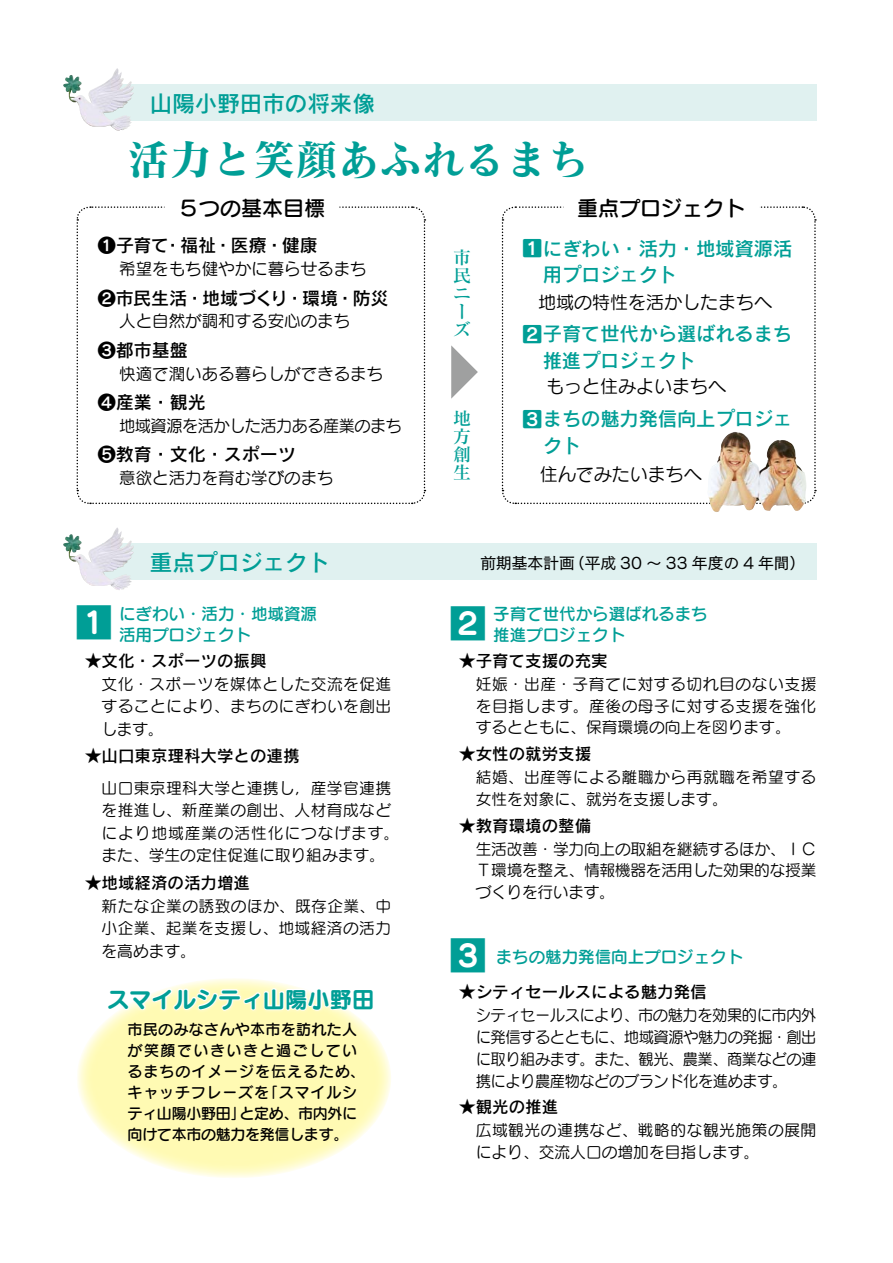
<style>
.page{position:relative;width:893px;height:1263px;background:#fff}
.page>*{position:absolute;margin:0;border:0;box-sizing:border-box;transform-origin:0 0}
.t1{font:42px "Matisse Pro B";color:#009e96}
.t2{font:39px "Seurat Pro N DB";color:#009e96}
.t3{font:22.5px "Rodin Pro DB";color:#009e96}
.t4{font:22.5px "Seurat Pro N B";color:#009e96}
.t5{font:21px "Seurat Pro DB";color:#000}
.t6{font:19.5px/26.2px "Rodin Pro N DB";letter-spacing:-.005em;color:#009e96}
.t7{font:18px "Rodin Pro N DB";color:#000}
.t8{font:18px "Seurat Pro N M";color:#000}
.t9{font:18px/18px "Matisse Pro N DB";color:#009e96}
.t10{font:16.5px "Rodin Pro DB";color:#000}
.t11{font:16.5px "Seurat Pro N M";color:#000}
.t12{font:16.5px "Seurat Pro N DB";color:#009e96}
.t13{font:16.5px "Seurat Pro N M";letter-spacing:-.03em;color:#000}
.t14{font:15.75px/21.8px "Seurat Pro M";letter-spacing:.025em;color:#000;text-align:justify}
.t15{font:15.75px "New Cezanne Pro N M";color:#000}
.t16{font:15px/21px "Seurat Pro N DB";letter-spacing:.04em;color:#000}
.s1{font-size:21px}
.s2{font-family:"Rodin Pro N DB"}
</style>
<div class="page">
<div style="left:102px;top:544px;width:714px;height:36px;background:#e0f1f0"></div>
<svg style="left:76px;top:206px;width:350px;height:299px"></svg>
<svg style="left:501px;top:206px;width:315px;height:299px"></svg>
<img style="left:63px;top:531px;width:71px;height:59px">
<img style="left:707px;top:432px;width:99px;height:80px">
<svg style="left:77px;top:978px;width:314px;height:200px;background:#fffab7"></svg>
<div style="left:161px;top:192px;width:182px;height:32px;background:#fff"></div>
<div style="left:560px;top:192px;width:202px;height:32px;background:#fff"></div>
<div style="left:104px;top:984px;width:273px;height:29px;background:#fff"></div>
<svg style="left:118px;top:978px;width:233px;height:34px"></svg>
<svg style="left:451px;top:345px;width:27px;height:54px"></svg>
<div style="left:102px;top:85px;width:714px;height:36px;background:#e0f1f0"></div>
<img style="left:63px;top:73px;width:71px;height:58px">
<h3 class="t3" style="left:150px;top:89px;width:226px">山陽小野田市の将来像</h3>
<h1 class="t1" style="left:128px;top:132px;width:463px">活力と笑顔あふれるまち</h1>
<h3 class="t5" style="left:178px;top:194px;width:148px">５つの基本目標</h3>
<h3 class="t5" style="left:577px;top:194px;width:169px">重点プロジェクト</h3>
<p class="t9" style="left:453px;top:248px;width:19px">市民ニーズ</p>
<p class="t7" style="left:98px;top:234px;width:222px">❶子育て・福祉・医療・健康</p>
<p class="t11" style="left:119px;top:258px;width:249px">希望をもち健やかに暮らせるまち</p>
<p class="t7" style="left:98px;top:286px;width:292px">❷市民生活・地域づくり・環境・防災</p>
<p class="t11" style="left:119px;top:310px;width:232px">人と自然が調和する安心のまち</p>
<p class="t7" style="left:98px;top:338px;width:91px">❸都市基盤</p>
<p class="t11" style="left:119px;top:363px;width:265px">快適で潤いある暮らしができるまち</p>
<p class="t7" style="left:98px;top:390px;width:109px">❹産業・観光</p>
<p class="t13" style="left:119px;top:415px;width:284px">地域資源を活かした活力ある産業のまち</p>
<p class="t7" style="left:98px;top:443px;width:199px">❺教育・文化・スポーツ</p>
<p class="t11" style="left:119px;top:467px;width:216px">意欲と活力を育む学びのまち</p>
<p class="t6" style="left:543px;top:234px;width:251px;text-indent:-21px"><span class="s1">1</span>にぎわい・活力・地域資源活用プロジェクト</p>
<p class="t8" style="left:538px;top:291px;width:235px">地域の特性を活かしたまちへ</p>
<p class="t6" style="left:543px;top:319px;width:251px;line-height:27px;text-indent:-21px"><span class="s1">2</span>子育て世代から選ばれるまち推進プロジェクト</p>
<p class="t8" style="left:528px;top:374px;width:199px"><span class="s2">　</span>もっと住みよいまちへ</p>
<p class="t6" style="left:543px;top:405px;width:251px;text-indent:-21px"><span class="s1">3</span>まちの魅力発信向上プロジェクト</p>
<p class="t8" style="left:522px;top:462px;width:181px">　住んでみたいまちへ</p>
<p class="t9" style="left:453px;top:409px;width:19px;text-align:justify">地方創生</p>
<h3 class="t3" style="left:150px;top:548px;width:181px">重点プロジェクト</h3>
<h2 class="t2" style="left:74px;top:596px;width:40px">1</h2>
<p class="t12" style="left:119px;top:603px;width:199px">にぎわい・活力・地域資源</p>
<p class="t12" style="left:119px;top:624px;width:133px">活用プロジェクト</p>
<p class="t10" style="left:85px;top:650px;width:183px">★文化・スポーツの振興</p>
<p class="t14" style="left:102px;top:672px;width:291px;line-height:22.5px">文化・スポーツを媒体とした交流を促進することにより、まちのにぎわいを創出します。</p>
<p class="t10" style="left:85px;top:745px;width:216px">★山口東京理科大学との連携</p>
<p class="t14" style="left:102px;top:776px;width:299px;line-height:22.5px;text-align:left">山口東京理科大学と連携し，産学官連携を推進し、新産業の創出、人材育成などにより地域産業の活性化につなげます。また、学生の定住促進に取り組みます。</p>
<p class="t10" style="left:85px;top:872px;width:166px">★地域経済の活力増進</p>
<p class="t14" style="left:102px;top:894px;width:291px;line-height:22.5px">新たな企業の誘致のほか、既存企業、中小企業、起業を支援し、地域経済の活力を高めます。</p>
<h3 class="t4" style="left:107px;top:983px;width:269px">スマイルシティ山陽小野田</h3>
<p class="t16" style="left:128px;top:1018px;width:239px">市民のみなさんや本市を訪れた人が笑顔でいきいきと過ごしているまちのイメージを伝えるため、キャッチフレーズを「スマイルシティ山陽小野田」と定め、市内外に向けて本市の魅力を発信します。</p>
<p class="t15" style="left:480px;top:549px;width:326px">前期基本計画（平成 30 〜 33 年度の 4 年間）</p>
<p class="t12" style="left:493px;top:603px;width:216px">子育て世代から選ばれるまち</p>
<h2 class="t2" style="left:449px;top:597px;width:40px">2</h2>
<p class="t12" style="left:493px;top:624px;width:133px">推進プロジェクト</p>
<p class="t10" style="left:459px;top:650px;width:150px">★子育て支援の充実</p>
<p class="t14" style="left:476px;top:672px;width:342px">妊娠・出産・子育てに対する切れ目のない支援を目指します。産後の母子に対する支援を強化するとともに、保育環境の向上を図ります。</p>
<p class="t10" style="left:459px;top:743px;width:133px">★女性の就労支援</p>
<p class="t14" style="left:476px;top:766px;width:342px">結婚、出産等による離職から再就職を希望する女性を対象に、就労を支援します。</p>
<p class="t10" style="left:459px;top:814px;width:133px">★教育環境の整備</p>
<p class="t14" style="left:476px;top:837px;width:342px">生活改善・学力向上の取組を継続するほか、ＩＣＴ環境を整え、情報機器を活用した効果的な授業づくりを行います。</p>
<h2 class="t2" style="left:449px;top:929px;width:40px">3</h2>
<p class="t12" style="left:496px;top:945px;width:249px">まちの魅力発信向上プロジェクト</p>
<p class="t10" style="left:459px;top:981px;width:249px">★シティセールスによる魅力発信</p>
<p class="t14" style="left:476px;top:1004px;width:342px">シティセールスにより、市の魅力を効果的に市内外に発信するとともに、地域資源や魅力の発掘・創出に取り組みます。また、観光、農業、商業などの連携により農産物などのブランド化を進めます。</p>
<p class="t10" style="left:459px;top:1096px;width:100px">★観光の推進</p>
<p class="t14" style="left:476px;top:1119px;width:342px">広域観光の連携など、戦略的な観光施策の展開により、交流人口の増加を目指します。</p>
</div>
